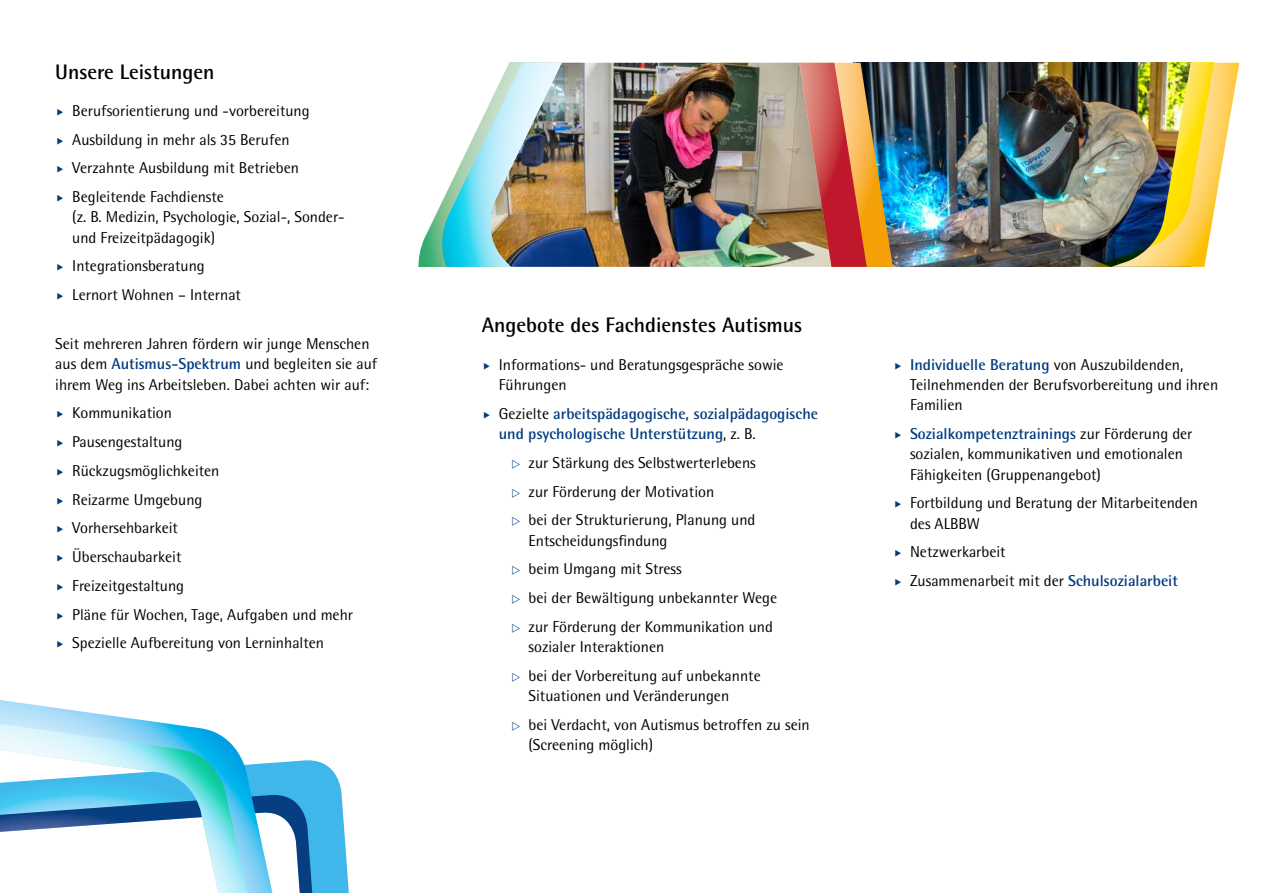
<style>
.page{position:relative;width:1263px;height:893px;background:#fff}
.page>*{position:absolute;margin:0;border:0;box-sizing:border-box;transform-origin:0 0}
.t1{font:700 21px "Rotis Semi Sans";color:#000}
.t2{font:15.75px/28.8px "Rotis Semi Sans";color:#000}
.t3{font:700 15.75px/20.2px "Rotis Semi Sans";color:#003c7f}
.s1{font-weight:700;color:#003c7f}
.s2{font-weight:400;color:#000}
</style>
<div class="page">
<img style="left:893px;top:63px;width:122px;height:204px">
<img style="left:628px;top:63px;width:171px;height:204px">
<img style="left:799px;top:63px;width:94px;height:204px">
<img style="left:1015px;top:63px;width:225px;height:204px">
<img style="left:418px;top:63px;width:210px;height:204px">
<svg style="left:306px;top:760px;width:43px;height:133px;background:#5abce8"></svg>
<svg style="left:0;top:700px;width:306px;height:193px"></svg>
<h1 class="t1" style="left:55px;top:59px;width:161px">Unsere Leistungen</h1>
<p class="t2" style="left:72px;top:96px;width:239px">Berufsorientierung und -vorbereitung Ausbildung in mehr als 35 Berufen Verzahnte Ausbildung mit Betrieben Begleitende Fachdienste</p>
<p class="t2" style="left:72px;top:207px;width:274px;line-height:20.2px">(z. B. Medizin, Psychologie, Sozial-, Sonder&shy;und Freizeitpädagogik)</p>
<p class="t2" style="left:72px;top:252px;width:170px">Integrationsberatung<br>Lernort Wohnen – Internat</p>
<p class="t2" style="left:55px;top:334px;width:324px;line-height:20.2px">Seit mehreren Jahren fördern wir junge Menschen aus dem <span class="s1">Autismus-Spektrum</span> und begleiten sie auf ihrem Weg ins Arbeitsleben. Dabei achten wir auf:</p>
<p class="t2" style="left:72px;top:399px;width:282px">Kommunikation<br>Pausengestaltung<br>Rückzugsmöglichkeiten<br>Reizarme Umgebung<br>Vorhersehbarkeit<br>Überschaubarkeit<br>Freizeitgestaltung<br>Pläne für Wochen, Tage, Aufgaben und mehr<br>Spezielle Aufbereitung von Lerninhalten</p>
<h1 class="t1" style="left:482px;top:312px;width:322px">Angebote des Fachdienstes Autismus</h1>
<p class="t2" style="left:499px;top:354px;width:286px;line-height:20.2px">Informations- und Beratungsgespräche sowie<br>Führungen</p>
<p class="t3" style="left:499px;top:403px;width:321px"><span class="s2">Gezielte</span> arbeitspädagogische, sozialpädagogische und psychologische Unterstützung<span class="s2">, z. B.</span></p>
<p class="t2" style="left:529px;top:448px;width:229px">zur Stärkung des Selbstwerterlebens zur Förderung der Motivation<br>bei der Strukturierung, Planung und</p>
<p class="t2" style="left:529px;top:526px;width:250px">Entscheidungsfindung<br>beim Umgang mit Stress<br>bei der Bewältigung unbekannter Wege zur Förderung der Kommunikation und</p>
<p class="t2" style="left:529px;top:632px;width:234px">sozialer Interaktionen<br>bei der Vorbereitung auf unbekannte</p>
<p class="t2" style="left:529px;top:681px;width:283px">Situationen und Veränderungen<br>bei Verdacht, von Autismus betroffen zu sein</p>
<p class="t2" style="left:529px;top:730px;width:126px">(Screening möglich)</p>
<p class="t2" style="left:910px;top:354px;width:310px;line-height:20.2px"><span class="s1">Individuelle Beratung</span> von Auszubildenden,<br>Teilnehmenden der Berufsvorbereitung und ihren<br>Familien</p>
<p class="t2" style="left:910px;top:423px;width:284px;line-height:20.2px"><span class="s1">Sozialkompetenztrainings</span> zur Förderung der sozialen, kommunikativen und emotionalen<br>Fähigkeiten (Gruppenangebot)</p>
<p class="t2" style="left:910px;top:493px;width:290px;line-height:20.2px">Fortbildung und Beratung der Mitarbeitenden des ALBBW</p>
<p class="t2" style="left:910px;top:537px;width:269px">Netzwerkarbeit<br>Zusammenarbeit mit der <span class="s1">Schulsozialarbeit</span></p>
</div>
